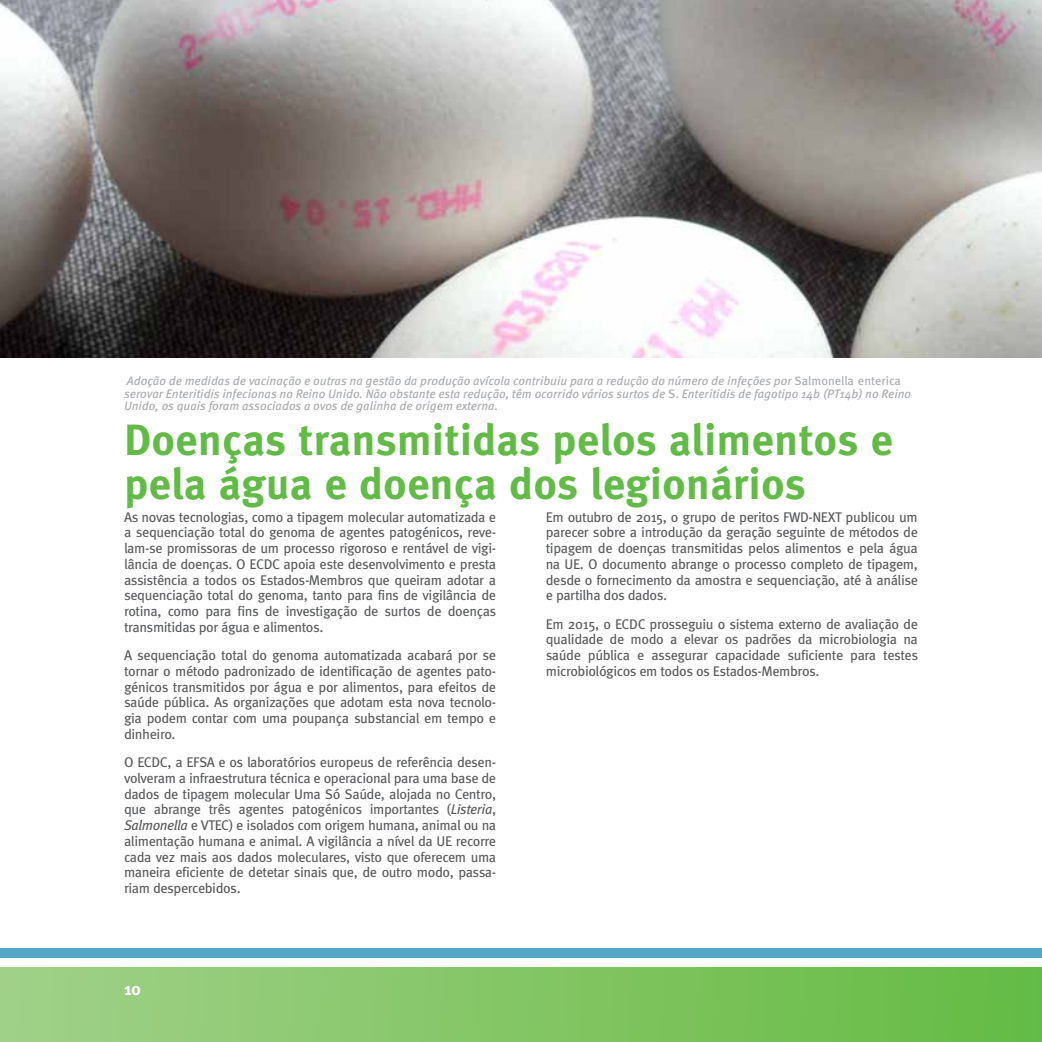
<style>
.page{position:relative;width:1042px;height:1042px;background:#fff}
.page>*{position:absolute;margin:0;border:0;box-sizing:border-box;transform-origin:0 0}
.t1{font:700 43.75px/43.8px "Meta Pro";color:#62bb46}
.t2{font:700 17.5px "Meta Pro";color:#fff}
.t3{font:14px/15.8px "Meta Pro";letter-spacing:-.03em;color:#58595b;text-align:justify}
.t4{font:italic 12.25px/12.2px "Meta Pro";color:#a7a9ac}
.s1{font-style:normal}
.s2{font-style:italic}
</style>
<div class="page">
<img style="left:0;top:0;width:1042px;height:357px">
<div style="left:0;top:947px;width:1042px;height:10px;background:#57a5c4"></div>
<div style="left:0;top:967px;width:1042px;height:75px;background:linear-gradient(to right,#a1d188,#64bb43)"></div>
<p class="t4" style="left:124px;top:375px;width:788px">Adoção de medidas de vacinação e outras na gestão da produção avícola contribuiu para a redução do número de infeções por <span class="s1">Salmonella enterica </span>serovar Enteritidis infecionas no Reino Unido. Não obstante esta redução, têm ocorrido vários surtos de <span class="s1">S.</span> Enteritidis de fagotipo 14b (PT14b) no Reino<br>Unido, os quais foram associados a ovos de galinha de origem externa.</p>
<h1 class="t1" style="left:124px;top:419px;width:770px">Doenças transmitidas pelos alimentos e pela água e doença dos legionários</h1>
<p class="t3" style="left:124px;top:509px;width:374px">As novas tecnologias, como a tipagem molecular automatizada e a sequenciação total do genoma de agentes patogénicos, reve&shy;lam-se promissoras de um processo rigoroso e rentável de vigi&shy;lância de doenças. O ECDC apoia este desenvolvimento e presta assistência a todos os Estados-Membros que queiram adotar a sequenciação total do genoma, tanto para fins de vigilância de rotina, como para fins de investigação de surtos de doenças transmitidas por água e alimentos.</p>
<p class="t3" style="left:124px;top:648px;width:374px">A sequenciação total do genoma automatizada acabará por se tornar o método padronizado de identificação de agentes pato&shy;génicos transmitidos por água e por alimentos, para efeitos de saúde pública. As organizações que adotam esta nova tecnolo&shy;gia podem contar com uma poupança substancial em tempo e dinheiro.</p>
<p class="t3" style="left:124px;top:755px;width:374px">O ECDC, a EFSA e os laboratórios europeus de referência desen&shy;volveram a infraestrutura técnica e operacional para uma base de dados de tipagem molecular Uma Só Saúde, alojada no Centro, que abrange três agentes patogénicos importantes (<span class="s2">Listeria</span>, <span class="s2">Salmonella</span> e VTEC) e isolados com origem humana, animal ou na alimentação humana e animal. A vigilância a nível da UE recorre cada vez mais aos dados moleculares, visto que oferecem uma maneira eficiente de detetar sinais que, de outro modo, passa&shy;riam despercebidos.</p>
<p class="t2" style="left:124px;top:977px;width:18px">10</p>
<p class="t3" style="left:546px;top:509px;width:374px">Em outubro de 2015, o grupo de peritos FWD-NEXT publicou um parecer sobre a introdução da geração seguinte de métodos de tipagem de doenças transmitidas pelos alimentos e pela água na UE. O documento abrange o processo completo de tipagem, desde o fornecimento da amostra e sequenciação, até à análise e partilha dos dados.</p>
<p class="t3" style="left:546px;top:616px;width:374px">Em 2015, o ECDC prosseguiu o sistema externo de avaliação de qualidade de modo a elevar os padrões da microbiologia na saúde pública e assegurar capacidade suficiente para testes microbiológicos em todos os Estados-Membros.</p>
</div>
